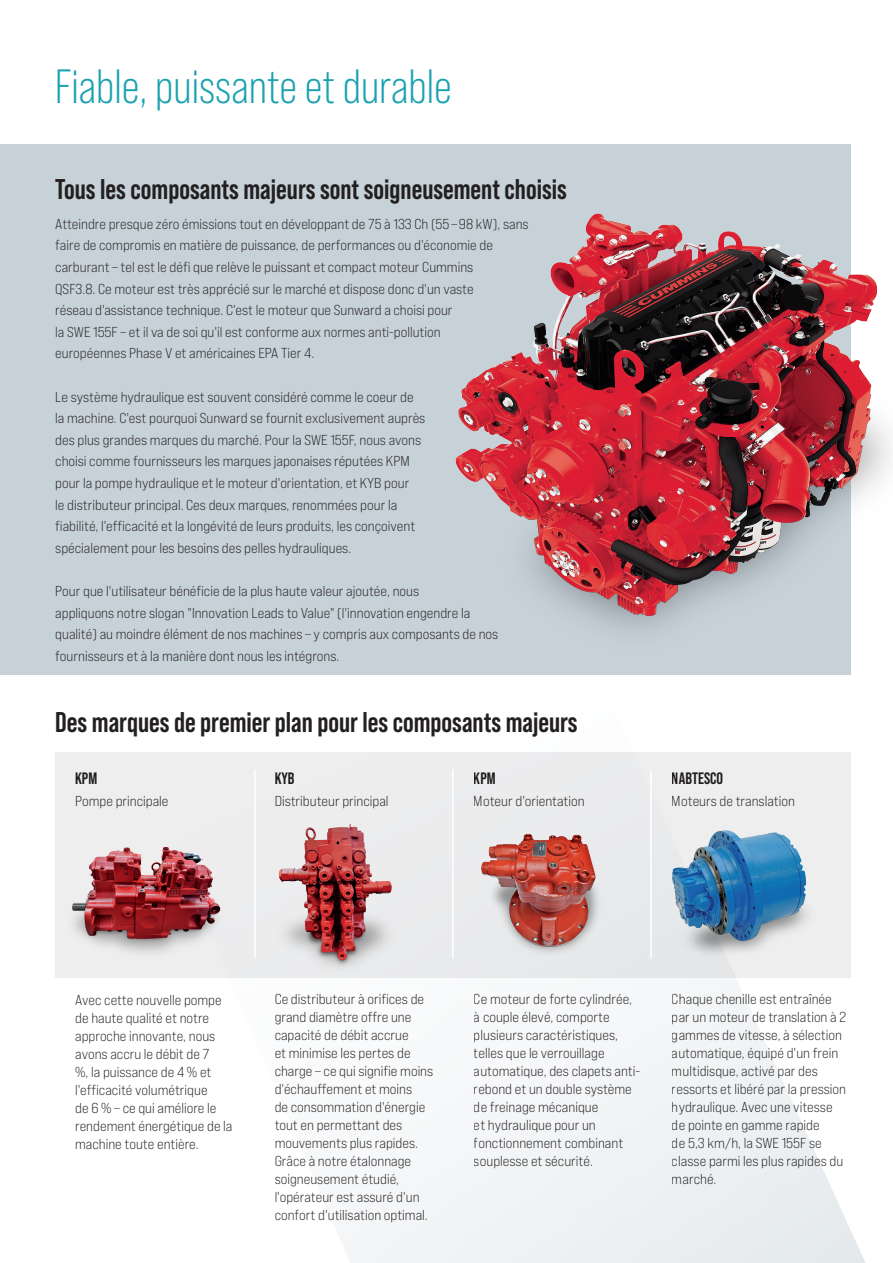
<style>
.page{position:relative;width:893px;height:1263px;background:#fff}
.page>*{position:absolute;margin:0;border:0;box-sizing:border-box;transform-origin:0 0}
.t1{font:48px "Bebas Neue Pro";color:#1ba2b0}
.t2{font:700 28.5px "Bebas Neue Pro";color:#231f20}
.t3{font:700 16.5px "Bebas Neue Pro";color:#231f20}
.t4{font:14.4px/18px "Bebas Neue Pro Exp Bk";color:#231f20}
</style>
<div class="page">
<svg style="left:81px;top:752px;width:784px;height:511px"></svg>
<div style="left:55px;top:752px;width:795px;height:225px;background:#eeeeef"></div>
<div style="left:0;top:145px;width:850px;height:530px;background:#c6d1d8"></div>
<img style="left:71px;top:847px;width:150px;height:106px">
<img style="left:278px;top:823px;width:114px;height:146px">
<img style="left:481px;top:833px;width:119px;height:121px">
<img style="left:455px;top:204px;width:437px;height:471px">
<img style="left:672px;top:830px;width:136px;height:129px">
<hr style="left:452px;top:770px;width:2px;height:189px;background:#fff">
<hr style="left:254px;top:770px;width:2px;height:189px;background:#fff">
<hr style="left:650px;top:770px;width:2px;height:189px;background:#fff">
<h1 class="t1" style="left:55px;top:60px;width:398px">Fiable, puissante et durable</h1>
<h2 class="t2" style="left:55px;top:172px;width:513px">Tous les composants majeurs sont soigneusement choisis</h2>
<p class="t4" style="left:55px;top:213px;width:475px;line-height:21.6px">Atteindre presque zéro émissions tout en développant de 75 à 133 Ch (55 – 98 kW), sans faire de compromis en matière de puissance, de performances ou d'économie de carburant – tel est le défi que relève le puissant et compact moteur Cummins<br>QSF3.8. Ce moteur est très apprécié sur le marché et dispose donc d'un vaste<br>réseau d'assistance technique. C'est le moteur que Sunward a choisi pour<br>la SWE 155F – et il va de soi qu'il est conforme aux normes anti-pollution<br>européennes Phase V et américaines EPA Tier 4.</p>
<p class="t4" style="left:55px;top:385px;width:372px;line-height:21.6px">Le système hydraulique est souvent considéré comme le coeur de la machine. C'est pourquoi Sunward se fournit exclusivement auprès des plus grandes marques du marché. Pour la SWE 155F, nous avons choisi comme fournisseurs les marques japonaises réputées KPM pour la pompe hydraulique et le moteur d'orientation, et KYB pour<br>le distributeur principal. Ces deux marques, renommées pour la fiabilité, l'efficacité et la longévité de leurs produits, les conçoivent spécialement pour les besoins des pelles hydrauliques.</p>
<p class="t4" style="left:55px;top:580px;width:445px;line-height:21.6px">Pour que l'utilisateur bénéficie de la plus haute valeur ajoutée, nous<br>appliquons notre slogan "Innovation Leads to Value" (l'innovation engendre la qualité) au moindre élément de nos machines – y compris aux composants de nos fournisseurs et à la manière dont nous les intégrons.</p>
<h2 class="t2" style="left:55px;top:706px;width:524px">Des marques de premier plan pour les composants majeurs</h2>
<p class="t3" style="left:75px;top:769px;width:24px">KPM</p>
<p class="t4" style="left:75px;top:791px;width:95px">Pompe principale</p>
<p class="t3" style="left:275px;top:769px;width:21px">KYB</p>
<p class="t4" style="left:275px;top:791px;width:115px">Distributeur principal</p>
<p class="t3" style="left:474px;top:769px;width:24px">KPM</p>
<p class="t4" style="left:474px;top:791px;width:112px">Moteur d'orientation</p>
<p class="t3" style="left:672px;top:769px;width:53px">NABTESCO</p>
<p class="t4" style="left:672px;top:791px;width:125px">Moteurs de translation</p>
<p class="t4" style="left:75px;top:991px;width:159px">Avec cette nouvelle pompe de haute qualité et notre approche innovante, nous avons accru le débit de 7<br>%, la puissance de 4 % et l'efficacité volumétrique<br>de 6 % – ce qui améliore le rendement énergétique de la machine toute entière.</p>
<p class="t4" style="left:275px;top:990px;width:160px">Ce distributeur à orifices de grand diamètre offre une capacité de débit accrue<br>et minimise les pertes de charge – ce qui signifie moins d'échauffement et moins<br>de consommation d'énergie tout en permettant des mouvements plus rapides.<br>Grâce à notre étalonnage soigneusement étudié, l'opérateur est assuré d'un confort d'utilisation optimal.</p>
<p class="t4" style="left:474px;top:990px;width:168px">Ce moteur de forte cylindrée, à couple élevé, comporte plusieurs caractéristiques, telles que le verrouillage automatique, des clapets anti&shy;rebond et un double système de freinage mécanique<br>et hydraulique pour un fonctionnement combinant souplesse et sécurité.</p>
<p class="t4" style="left:672px;top:990px;width:176px">Chaque chenille est entraînée par un moteur de translation à 2 gammes de vitesse, à sélection automatique, équipé d'un frein multidisque, activé par des ressorts et libéré par la pression hydraulique. Avec une vitesse de pointe en gamme rapide<br>de 5,3 km/h, la SWE 155F se classe parmi les plus rapides du marché.</p>
</div>
